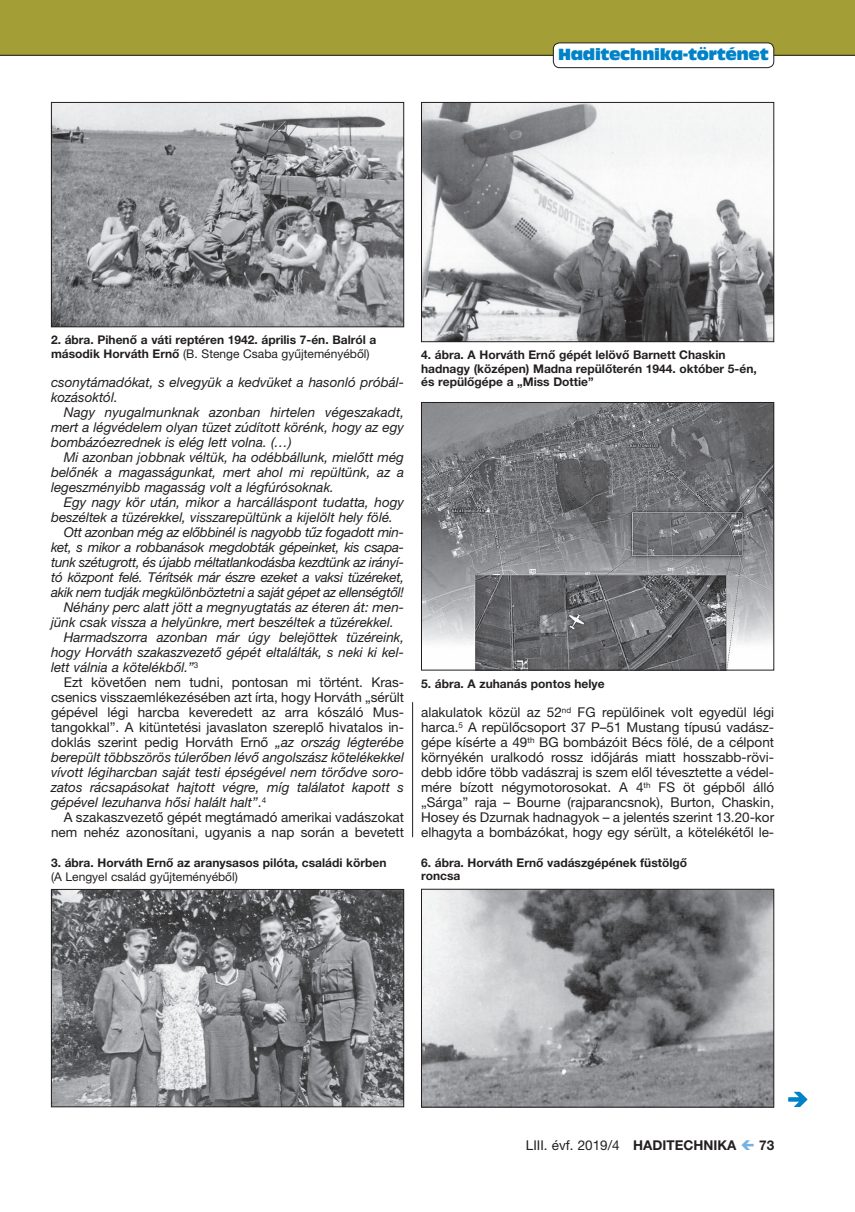
<style>
.page{position:relative;width:855px;height:1212px;background:#fff}
.page>*{position:absolute;margin:0;border:0;box-sizing:border-box;transform-origin:0 0}
.t1{font:15px "Antique Olive Compact";letter-spacing:-.02em;color:#0082c8}
.t2{font:italic 13.5px/15px "Helvetica Neue LT Pro";color:#231f20;text-align:justify}
.t3{font:13.5px/15px "Helvetica Neue LT Pro";color:#231f20;text-align:justify}
.t4{font:italic 13.5px "Helvetica Neue LT Pro";letter-spacing:-.02em;color:#231f20}
.t5{font:700 13.5px "Helvetica Neue LT Pro";color:#231f20}
.t6{font:700 12px/13.5px "Helvetica Neue LT Pro";color:#231f20}
.t7{font:12px "Helvetica Neue LT Pro";color:#231f20}
.s1{font-weight:400}
.s2{font-style:italic}
.s3{font-style:normal}
.s4{font-weight:700}
</style>
<div class="page">
<div style="left:0;top:0;width:855px;height:55px;background:#a39f36"></div>
<hr style="left:0;top:55px;width:855px;height:1px;background:#231f20">
<div style="left:553px;top:43px;width:220px;height:25px;background:#fff;border-radius:6px"></div>
<div style="left:553px;top:43px;width:221px;height:25px;border:1px solid #231f20;border-radius:6px"></div>
<img style="left:53px;top:891px;width:349px;height:214px">
<div style="left:51px;top:889px;width:353px;height:218px;border:1px solid #231f20"></div>
<img style="left:53px;top:104px;width:349px;height:221px">
<div style="left:51px;top:102px;width:353px;height:225px;border:1px solid #231f20"></div>
<img style="left:423px;top:104px;width:349px;height:236px">
<div style="left:421px;top:102px;width:353px;height:240px;border:1px solid #231f20"></div>
<img style="left:423px;top:404px;width:349px;height:264px">
<div style="left:421px;top:402px;width:353px;height:268px;border:1px solid #231f20"></div>
<img style="left:423px;top:891px;width:349px;height:214px">
<div style="left:421px;top:889px;width:353px;height:218px;border:1px solid #231f20"></div>
<hr style="left:412px;top:702px;width:1px;height:135px;background:#231f20">
<p class="t1" style="left:558px;top:44px;width:212px">Haditechnika-történet</p>
<p class="t6" style="left:51px;top:333px;width:327px">2. ábra. Pihenő a váti reptéren 1942. április 7-én. Balról a második Horváth Ernő <span class="s1">(B. Stenge Csaba gyűjteményéből)</span></p>
<p class="t2" style="left:51px;top:375px;width:354px">csonytámadókat, s elvegyük a kedvüket a hasonló próbál&shy;kozásoktól.</p>
<p class="t2" style="left:51px;top:405px;width:355px;text-indent:13px">Nagy nyugalmunknak azonban hirtelen végeszakadt, mert a légvédelem olyan tüzet zúdított körénk, hogy az egy bombázóezrednek is elég lett volna. (…)</p>
<p class="t2" style="left:51px;top:450px;width:354px;text-indent:13px">Mi azonban jobbnak véltük, ha odébbállunk, mielőtt még belőnék a magasságunkat, mert ahol mi repültünk, az a legeszményibb magasság volt a légfúrósoknak.</p>
<p class="t2" style="left:64px;top:495px;width:342px">Egy nagy kör után, mikor a harcálláspont tudatta, hogy</p>
<p class="t2" style="left:51px;top:510px;width:343px">beszéltek a tüzérekkel, visszarepültünk a kijelölt hely fölé.</p>
<p class="t4" style="left:64px;top:524px;width:342px">Ott azonban még az előbbinél is nagyobb tűz fogadott min-</p>
<p class="t4" style="left:51px;top:539px;width:354px">ket, s mikor a robbanások megdobták gépeinket, kis csapa-</p>
<p class="t4" style="left:51px;top:554px;width:354px">tunk szétugrott, és újabb méltatlankodásba kezdtünk az irányí-</p>
<p class="t4" style="left:51px;top:569px;width:354px">tó központ felé. Térítsék már észre ezeket a vaksi tüzéreket,</p>
<p class="t4" style="left:51px;top:584px;width:354px">akik nem tudják megkülönböztetni a saját gépet az ellenségtől!</p>
<p class="t2" style="left:64px;top:600px;width:342px">Néhány perc alatt jött a megnyugtatás az éteren át: men-</p>
<p class="t2" style="left:51px;top:615px;width:344px">jünk csak vissza a helyünkre, mert beszéltek a tüzérekkel.</p>
<p class="t2" style="left:64px;top:630px;width:342px">Harmadszorra azonban már úgy belejöttek tüzéreink,</p>
<p class="t2" style="left:51px;top:645px;width:354px">hogy Horváth szakaszvezető gépét eltalálták, s neki ki kel-</p>
<p class="t2" style="left:51px;top:660px;width:149px">lett válnia a kötelékből.”<sup>3</sup></p>
<p class="t3" style="left:64px;top:675px;width:340px">Ezt követően nem tudni, pontosan mi történt. Kras-</p>
<p class="t3" style="left:51px;top:690px;width:354px">csenics visszaemlékezésében azt írta, hogy Horváth „sérült</p>
<p class="t3" style="left:51px;top:705px;width:353px">gépével légi harcba keveredett az arra kószáló Mus-</p>
<p class="t3" style="left:51px;top:720px;width:354px">tangokkal”. A kitüntetési javaslaton szereplő hivatalos in-</p>
<p class="t3" style="left:51px;top:735px;width:354px">doklás szerint pedig Horváth Ernő <span class="s2">„az ország légterébe</span></p>
<p class="t2" style="left:51px;top:750px;width:354px">berepült többszörös túlerőben lévő angolszász kötelékekkel</p>
<p class="t2" style="left:51px;top:765px;width:354px">vívott légiharcban saját testi épségével nem törődve soro-</p>
<p class="t2" style="left:51px;top:780px;width:354px">zatos rácsapásokat hajtott végre, míg találatot kapott s</p>
<p class="t2" style="left:51px;top:795px;width:217px">gépével lezuhanva hősi halált halt”<span class="s3">.</span><sup>4</sup></p>
<p class="t3" style="left:64px;top:810px;width:342px">A szakaszvezető gépét megtámadó amerikai vadászokat</p>
<p class="t3" style="left:51px;top:825px;width:354px">nem nehéz azonosítani, ugyanis a nap során a bevetett</p>
<p class="t6" style="left:51px;top:856px;width:337px">3. ábra. Horváth Ernő az aranysasos pilóta, családi körben</p>
<p class="t7" style="left:51px;top:869px;width:188px">(A Lengyel család gyűjteményéből)</p>
<p class="t6" style="left:421px;top:348px;width:337px">4. ábra. A Horváth Ernő gépét lelövő Barnett Chaskin hadnagy (középen) Madna repülőterén 1944. október 5-én, és repülőgépe a „Miss Dottie”</p>
<p class="t6" style="left:421px;top:676px;width:185px">5. ábra. A zuhanás pontos helye</p>
<p class="t3" style="left:421px;top:705px;width:354px">alakulatok közül az 52<sup>nd</sup> FG repülőinek volt egyedül légi harca.<sup>5</sup> A repülőcsoport 37 P–51 Mustang típusú vadász&shy;gépe kísérte a 49<sup>th</sup> BG bombázóit Bécs fölé, de a célpont környékén uralkodó rossz időjárás miatt hosszabb-rövi&shy;debb időre több vadászraj is szem elől tévesztette a védel&shy;mére bízott négymotorosokat. A 4<sup>th</sup> FS öt gépből álló „Sárga” raja – Bourne (rajparancsnok), Burton, Chaskin, Hosey és Dzurnak hadnagyok – a jelentés szerint 13.20-kor elhagyta a bombázókat, hogy egy sérült, a kötelékétől le-</p>
<p class="t6" style="left:421px;top:855px;width:267px">6. ábra. Horváth Ernő vadászgépének füstölgő roncsa</p>
<p class="t3" style="left:526px;top:1137px;width:212px">LIII. évf. 2019/4 <span class="s4">HADITECHNIKA</span></p>
<p class="t5" style="left:759px;top:1137px;width:17px">73</p>
</div>
